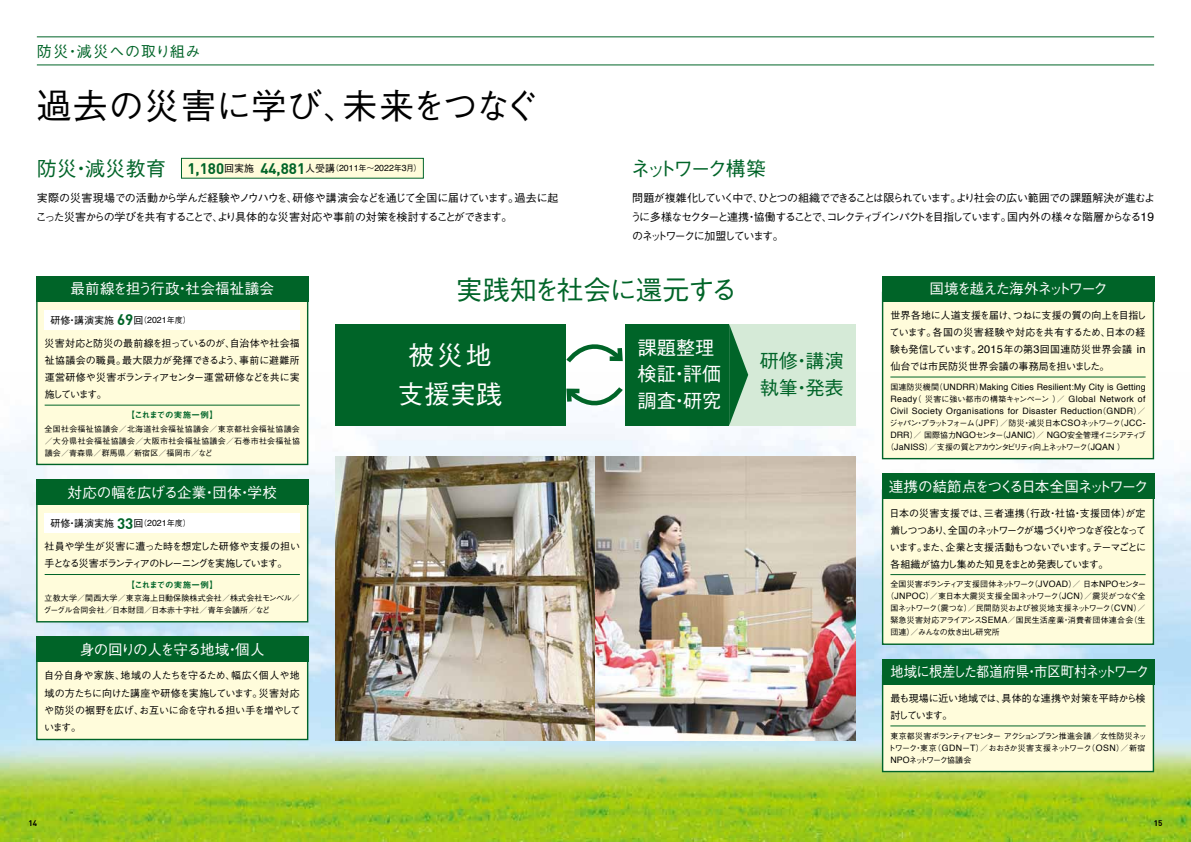
<style>
.page{position:relative;width:1191px;height:842px;background:#fff}
.page>*{position:absolute;margin:0;border:0;box-sizing:border-box;transform-origin:0 0}
.t1{font:500 35px "Gothic BBB Pro";letter-spacing:.005em;color:#000}
.t2{font:500 27px "Gothic BBB Pro";letter-spacing:-.045em;color:#006428}
.t3{font:500 26px/38.8px "Gothic BBB Pro";color:#fff;text-align:center}
.t4{font:500 20px "Gothic BBB Pro";letter-spacing:-.18em;color:#006428}
.t5{font:500 20px "Gothic BBB Pro";letter-spacing:-.07em;color:#006428}
.t6{font:500 19.2px/26.7px "Gothic BBB Pro";color:#fff}
.t7{font:500 19.2px/26.7px "Gothic BBB Pro";color:#006428}
.t8{font:700 15px "DIN";color:#006428}
.t9{font:500 15px "Gothic BBB Pro";letter-spacing:.065em;color:#006428}
.t10{font:500 14.6px "Gothic BBB Pro";letter-spacing:-.13em;color:#fff}
.t11{font:500 14.6px "Gothic BBB Pro";letter-spacing:-.065em;color:#fff;scale:.91 1}
.t12{font:500 14.6px "Gothic BBB Pro";letter-spacing:-.015em;color:#fff}
.t13{font:500 14.6px "Gothic BBB Pro";letter-spacing:.015em;color:#fff}
.t14{font:500 14.6px "Gothic BBB Pro";letter-spacing:-.085em;color:#fff}
.t15{font:500 11px/19px "Gothic BBB Pro";letter-spacing:-.08em;color:#000;text-align:justify}
.t16{font:500 11px/19px "Gothic BBB Pro";letter-spacing:-.055em;color:#000}
.t17{font:500 10px/17px "Gothic BBB Pro";letter-spacing:-.055em;color:#000;text-align:justify}
.t18{font:500 10px/17px "Gothic BBB Pro";letter-spacing:-.09em;color:#000}
.t19{font:8.8px/12px "Helvetica";letter-spacing:.03em;color:#000;text-align:justify}
.t20{font:8.5px "Midashi Go Pro MB31";letter-spacing:-.01em;color:#006428}
.t21{font:500 8px/12px "Gothic BBB Pro";letter-spacing:-.02em;color:#000;text-align:justify}
.t22{font:500 8px "Gothic BBB Pro";letter-spacing:-.075em;color:#000}
.t23{font:500 8px/12px "Gothic BBB Pro";letter-spacing:.015em;color:#000}
.t24{font:500 8px "Gothic BBB Pro";letter-spacing:-.145em;color:#000}
.t25{font:500 8px "Gothic BBB Pro";letter-spacing:-.1em;color:#000}
.t26{font:500 8px "Gothic BBB Pro";letter-spacing:-.17em;color:#000}
.t27{font:500 8px "Gothic BBB Pro";letter-spacing:-.125em;color:#000}
.t28{font:500 8px "Gothic BBB Pro";letter-spacing:-.04em;color:#000}
.t29{font:500 8px "Gothic BBB Pro";letter-spacing:-.08em;color:#000}
.t30{font:500 8px "Gothic BBB Pro";letter-spacing:.025em;color:#000}
.t31{font:500 8px "Gothic BBB Pro";letter-spacing:-.095em;color:#000}
.t32{font:500 8px "Gothic BBB Pro";letter-spacing:-.155em;color:#000}
.t33{font:700 8px "DIN";color:#000}
.s1{font-family:"Helvetica";font-weight:400;font-size:12.1px}
.s2{font-family:"Gothic BBB Pro";font-weight:500;font-size:10px;color:#000}
.s3{font-family:"DIN";font-weight:700;font-size:15px;color:#006428}
.s4{font-size:8px}
.s5{font-family:"Helvetica";font-weight:400;font-size:8.8px}
.s6{font-family:"Helvetica";font-weight:400;font-size:11px}
.s7{font-family:"Gothic BBB Pro";font-weight:500;font-size:8px}
</style>
<div class="page">
<img style="left:0;top:373px;width:1191px;height:469px">
<img style="left:335px;top:457px;width:260px;height:283px">
<img style="left:595px;top:457px;width:261px;height:283px">
<hr style="left:37px;top:36px;width:1117px;height:1px;background:#006428">
<hr style="left:37px;top:64px;width:1117px;height:1px;background:#006428">
<div style="left:36px;top:652px;width:272px;height:88px;background:#fffcdb;border:1px solid #006428"></div>
<div style="left:36px;top:637px;width:272px;height:25px;background:#006428"></div>
<div style="left:181px;top:158px;width:242px;height:20px;background:#fffcdb"></div>
<div style="left:181px;top:158px;width:242px;height:20px;border:1px solid #006428"></div>
<div style="left:335px;top:324px;width:230px;height:102px;background:#006428"></div>
<div style="left:729px;top:324px;width:127px;height:102px;background:#d5ead7"></div>
<div style="left:625px;top:324px;width:104px;height:102px;background:#006428"></div>
<svg style="left:729px;top:324px;width:19px;height:102px"></svg>
<svg style="left:565px;top:330px;width:58px;height:36px"></svg>
<svg style="left:565px;top:384px;width:60px;height:36px"></svg>
<div style="left:882px;top:292px;width:272px;height:167px;background:#fffcdb;border:1px solid #006428"></div>
<div style="left:882px;top:276px;width:272px;height:25px;background:#006428"></div>
<hr style="left:890px;top:377px;width:255px;height:1px;background:#006428">
<div style="left:882px;top:489px;width:272px;height:156px;background:#fffcdb;border:1px solid #006428"></div>
<div style="left:882px;top:473px;width:272px;height:26px;background:#006428"></div>
<hr style="left:890px;top:574px;width:255px;height:1px;background:#006428">
<div style="left:882px;top:675px;width:272px;height:97px;background:#fffcdb;border:1px solid #006428"></div>
<div style="left:882px;top:659px;width:272px;height:26px;background:#006428"></div>
<hr style="left:890px;top:726px;width:255px;height:1px;background:#006428">
<div style="left:36px;top:495px;width:272px;height:127px;background:#fffcdb;border:1px solid #006428"></div>
<div style="left:36px;top:479px;width:272px;height:26px;background:#006428"></div>
<div style="left:45px;top:513px;width:255px;height:20px;background:#fff"></div>
<hr style="left:45px;top:574px;width:255px;height:1px;background:#006428">
<div style="left:36px;top:292px;width:272px;height:173px;background:#fffcdb;border:1px solid #006428"></div>
<div style="left:36px;top:276px;width:272px;height:25px;background:#006428"></div>
<div style="left:45px;top:310px;width:255px;height:20px;background:#fff"></div>
<hr style="left:45px;top:405px;width:255px;height:1px;background:#006428">
<h3 class="t9" style="left:37px;top:39px;width:165px">防災・減災への取り組み</h3>
<h1 class="t1" style="left:36px;top:77px;width:504px">過去の災害に学び、未来をつなぐ</h1>
<h3 class="t5" style="left:37px;top:152px;width:131px">防災・減災教育</h3>
<h3 class="t4" style="left:631px;top:152px;width:137px">ネットワーク構築</h3>
<p class="t16" style="left:36px;top:187px;width:524px">実際の災害現場での活動から学んだ経験やノウハウを、研修や講演会などを通じて全国に届けています。過去に起こった災害からの学びを共有することで、より具体的な災害対応や事前の対策を検討することができます。</p>
<p class="t15" style="left:630px;top:187px;width:526px">問題が複雑化していく中で、ひとつの組織でできることは限られています。より社会の広い範囲での課題解決が進むように多様なセクターと連携・協働することで、コレクティブインパクトを目指しています。国内外の様々な階層からなる<span class="s1">19</span>のネットワークに加盟しています。</p>
<h3 class="t8" style="left:187px;top:158px;width:236px">1,180<span class="s2">回実施</span> 44,881<span class="s2">人受講</span><sup>（</sup><sup>2011</sup><sup>年～</sup><sup>2022</sup><sup>年</sup><sup>3</sup><sup>月）</sup></h3>
<h3 class="t13" style="left:70px;top:277px;width:205px">最前線を担う行政・社会福祉議会</h3>
<p class="t17" style="left:50px;top:310px;width:142px">研修・講演実施 <span class="s3">69</span>回<span class="s4">（</span><span class="s5">2021</span><span class="s4">年度）</span></p>
<p class="t17" style="left:45px;top:334px;width:257px">災害対応と防災の最前線を担っているのが、自治体や社会福祉協議会の職員。最大限力が発揮できるよう、事前に避難所運営研修や災害ボランティアセンター運営研修などを共に実施しています。</p>
<p class="t20" style="left:126px;top:408px;width:93px">【これまでの実施一例】</p>
<p class="t21" style="left:45px;top:422px;width:257px">全国社会福祉協議会／北海道社会福祉協議会／東京都社会福祉協議会／大分県社会福祉協議会／大阪市社会福祉協議会／石巻市社会福祉協議会／青森県／群馬県／新宿区／福岡市／など</p>
<h3 class="t12" style="left:68px;top:480px;width:211px">対応の幅を広げる企業・団体・学校</h3>
<p class="t17" style="left:50px;top:513px;width:142px">研修・講演実施 <span class="s3">33</span>回<span class="s4">（</span><span class="s5">2021</span><span class="s4">年度）</span></p>
<p class="t18" style="left:45px;top:537px;width:257px">社員や学生が災害に遭った時を想定した研修や支援の担い手となる災害ボランティアのトレーニングを実施しています。</p>
<p class="t20" style="left:126px;top:578px;width:93px">【これまでの実施一例】</p>
<p class="t23" style="left:44px;top:591px;width:258px">立教大学／関西大学／東京海上日動保険株式会社／株式会社モンベル／グーグル合同会社／日本財団／日本赤十字社／青年会議所／など</p>
<h3 class="t14" style="left:80px;top:638px;width:186px">身の回りの人を守る地域・個人</h3>
<p class="t17" style="left:44px;top:666px;width:258px">自分自身や家族、地域の人たちを守るため、幅広く個人や地域の方たちに向けた講座や研修を実施しています。災害対応や防災の裾野を広げ、お互いに命を守れる担い手を増やしています。</p>
<h2 class="t2" style="left:456px;top:268px;width:283px">実践知を社会に還元する</h2>
<h3 class="t6" style="left:637px;top:332px;width:86px">課題整理検証・評価調査・研究</h3>
<h3 class="t3" style="left:398px;top:333px;width:105px">被災地支援実践</h3>
<h3 class="t7" style="left:759px;top:345px;width:86px">研修・講演執筆・発表</h3>
<h3 class="t10" style="left:929px;top:277px;width:180px">国境を越えた海外ネットワーク</h3>
<p class="t17" style="left:889px;top:305px;width:258px">世界各地に人道支援を届け、つねに支援の質の向上を目指しています。各国の災害経験や対応を共有するため、日本の経験も発信しています。<span class="s6">2015</span>年の第<span class="s6">3</span>回国連防災世界会議 <span class="s6">in</span>仙台では市民防災世界会議の事務局を担いました。</p>
<p class="t19" style="left:890px;top:381px;width:257px"><span class="s7">国連防災機関（</span>UNDRR<span class="s7">）</span>Making Cities Resilient:My City is Getting Ready<span class="s7">（災害に強い都市の構築キャンペーン）／</span> Global Network of Civil Society Organisations for Disaster Reduction<span class="s7">（</span>GNDR<span class="s7">）／</span></p>
<p class="t24" style="left:889px;top:416px;width:258px">ジャパン・プラットフォーム（<span class="s5">JPF</span>）／防災・減災日本<span class="s5">CSO</span>ネットワーク（<span class="s5">JCC-</span></p>
<p class="t25" style="left:890px;top:428px;width:257px"><span class="s5">DRR</span>）／国際協力<span class="s5">NGO</span>センター（<span class="s5">JANIC</span>）／ <span class="s5">NGO</span>安全管理イニシアティブ</p>
<p class="t26" style="left:886px;top:440px;width:241px">（<span class="s5">JaNISS</span>）／支援の質とアカウンタビリティ向上ネットワーク（<span class="s5">JQAN</span> ）</p>
<h3 class="t10" style="left:889px;top:475px;width:261px">連携の結節点をつくる日本全国ネットワーク</h3>
<p class="t17" style="left:889px;top:503px;width:258px">日本の災害支援では、三者連携（行政・社協・支援団体）が定着しつつあり、全国のネットワークが場づくりやつなぎ役となっています。また、企業と支援活動もつないでいます。テーマごとに各組織が協力し集めた知見をまとめ発表しています。</p>
<p class="t27" style="left:890px;top:578px;width:257px">全国災害ボランティア支援団体ネットワーク（<span class="s5">JVOAD</span>）／日本<span class="s5">NPO</span>センター</p>
<p class="t28" style="left:886px;top:590px;width:261px">（<span class="s5">JNPOC</span>）／東日本大震災支援全国ネットワーク（<span class="s5">JCN</span>）／震災がつなぐ全</p>
<p class="t22" style="left:890px;top:602px;width:257px">国ネットワーク（震つな）／民間防災および被災地支援ネットワーク（<span class="s5">CVN</span>）／</p>
<p class="t30" style="left:890px;top:614px;width:257px">緊急災害対応アライアンス<span class="s5">SEMA</span>／国民生活産業・消費者団体連合会（生</p>
<p class="t31" style="left:890px;top:626px;width:111px">団連）／みんなの炊き出し研究所</p>
<h3 class="t11" style="left:890px;top:660px;width:286px">地域に根差した都道府県・市区町村ネットワーク</h3>
<p class="t17" style="left:890px;top:688px;width:257px">最も現場に近い地域では、具体的な連携や対策を平時から検討しています。</p>
<p class="t22" style="left:890px;top:729px;width:258px">東京都災害ボランティアセンターアクションプラン推進会議／女性防災ネッ</p>
<p class="t29" style="left:887px;top:741px;width:259px">トワーク・東京（<span class="s5">GDN</span>ー<span class="s5">T</span>）／おおさか災害支援ネットワーク（<span class="s5">OSN</span>）／新宿</p>
<p class="t32" style="left:890px;top:753px;width:83px"><span class="s5">NPO</span>ネットワーク協議会</p>
<p class="t33" style="left:28px;top:817px;width:10px">14</p>
<p class="t33" style="left:1154px;top:817px;width:10px">15</p>
</div>
